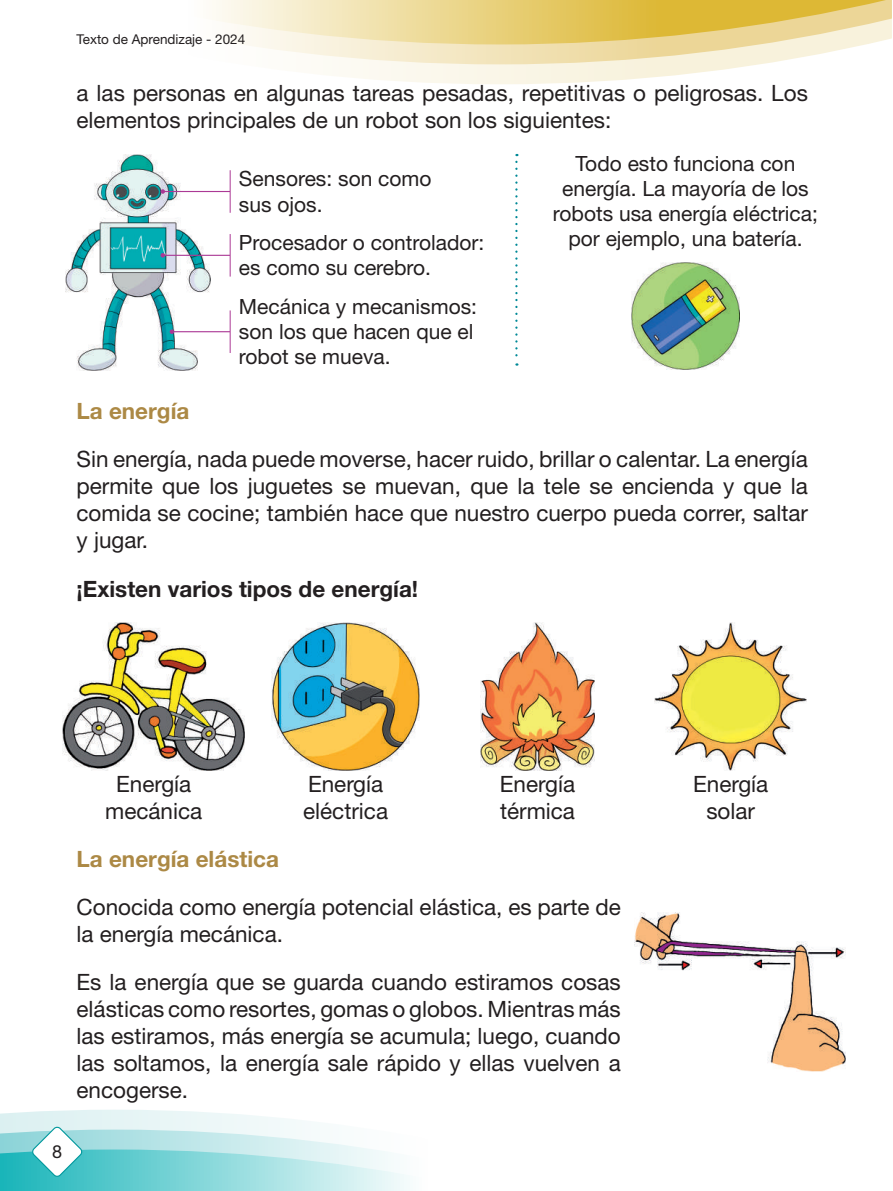
<style>
.page{position:relative;width:893px;height:1191px;background:#fff}
.page>*{position:absolute;margin:0;border:0;box-sizing:border-box;transform-origin:0 0}
.t1{font:22.5px/27px "Helvetica Neue LT Std";color:#231f20}
.t2{font:700 22.5px "Helvetica Neue LT Std";color:#231f20}
.t3{font:700 22.5px "Helvetica Neue LT Std";color:#ac8945}
.t4{font:21px/25.2px "Helvetica Neue LT Std";color:#231f20}
.t5{font:18px "Helvetica Neue LT Std";color:#231f20}
.t6{font:13.5px "Helvetica Neue LT Std";color:#231f20}
</style>
<div class="page">
<svg style="left:323px;top:64px;width:437px;height:20px;fill:#fbf7eb"></svg>
<svg style="left:242px;top:44px;width:625px;height:20px"></svg>
<svg style="left:212px;top:0;width:680px;height:44px;background:#ebd58b"></svg>
<svg style="left:0;top:1110px;width:410px;height:81px"></svg>
<img style="left:65px;top:154px;width:145px;height:217px">
<hr style="left:163px;top:191px;width:67px;height:1px;background:#ab3995">
<svg style="left:161px;top:189px;width:4px;height:5px"></svg>
<hr style="left:163px;top:255px;width:67px;height:1px;background:#ab3995">
<svg style="left:161px;top:253px;width:4px;height:4px"></svg>
<hr style="left:230px;top:170px;width:1px;height:43px;background:#ab3995">
<hr style="left:230px;top:234px;width:1px;height:42px;background:#ab3995">
<hr style="left:172px;top:331px;width:58px;height:1px;background:#ab3995">
<svg style="left:170px;top:329px;width:4px;height:5px"></svg>
<hr style="left:230px;top:310px;width:1px;height:43px;background:#ab3995">
<img style="left:632px;top:262px;width:107px;height:107px">
<svg style="left:515px;top:162px;width:3px;height:204px"></svg>
<img style="left:63px;top:622px;width:182px;height:148px">
<img style="left:271px;top:622px;width:149px;height:148px">
<img style="left:481px;top:622px;width:113px;height:148px">
<img style="left:655px;top:622px;width:151px;height:148px">
<img style="left:634px;top:912px;width:212px;height:159px">
<p class="t6" style="left:77px;top:31px;width:170px">Texto de Aprendizaje - 2024</p>
<p class="t1" style="left:77px;top:79px;width:733px">a las personas en algunas tareas pesadas, repetitivas o peligrosas. Los elementos principales de un robot son los siguientes:</p>
<p class="t4" style="left:239px;top:166px;width:194px">Sensores: son como sus ojos.</p>
<p class="t4" style="left:239px;top:230px;width:247px">Procesador o controlador: es como su cerebro.</p>
<p class="t4" style="left:239px;top:294px;width:240px">Mecánica y mecanismos: son los que hacen que el robot se mueva.</p>
<p class="t4" style="left:553px;top:150px;width:267px;text-align:center">Todo esto funciona con energía. La mayoría de los robots usa energía eléctrica; por ejemplo, una batería.</p>
<p class="t3" style="left:77px;top:397px;width:114px">La energía</p>
<p class="t1" style="left:77px;top:445px;width:733px;text-align:justify">Sin energía, nada puede moverse, hacer ruido, brillar o calentar. La energía permite que los juguetes se muevan, que la tele se encienda y que la comida se cocine; también hace que nuestro cuerpo pueda correr, saltar y jugar.</p>
<p class="t2" style="left:77px;top:575px;width:343px">¡Existen varios tipos de energía!</p>
<p class="t1" style="left:105px;top:769px;width:99px;text-align:center">Energía mecánica</p>
<p class="t1" style="left:303px;top:769px;width:86px">Energía eléctrica</p>
<p class="t1" style="left:500px;top:769px;width:77px">Energía térmica</p>
<p class="t1" style="left:693px;top:769px;width:77px;text-align:center">Energía solar</p>
<p class="t3" style="left:77px;top:845px;width:204px">La energía elástica</p>
<p class="t1" style="left:77px;top:893px;width:546px">Conocida como energía potencial elástica, es parte de la energía mecánica.</p>
<p class="t1" style="left:77px;top:968px;width:546px;text-align:justify">Es la energía que se guarda cuando estiramos cosas elásticas como resortes, gomas o globos. Mientras más las estiramos, más energía se acumula; luego, cuando las soltamos, la energía sale rápido y ellas vuelven a encogerse.</p>
<p class="t5" style="left:52px;top:1141px;width:12px">8</p>
</div>
